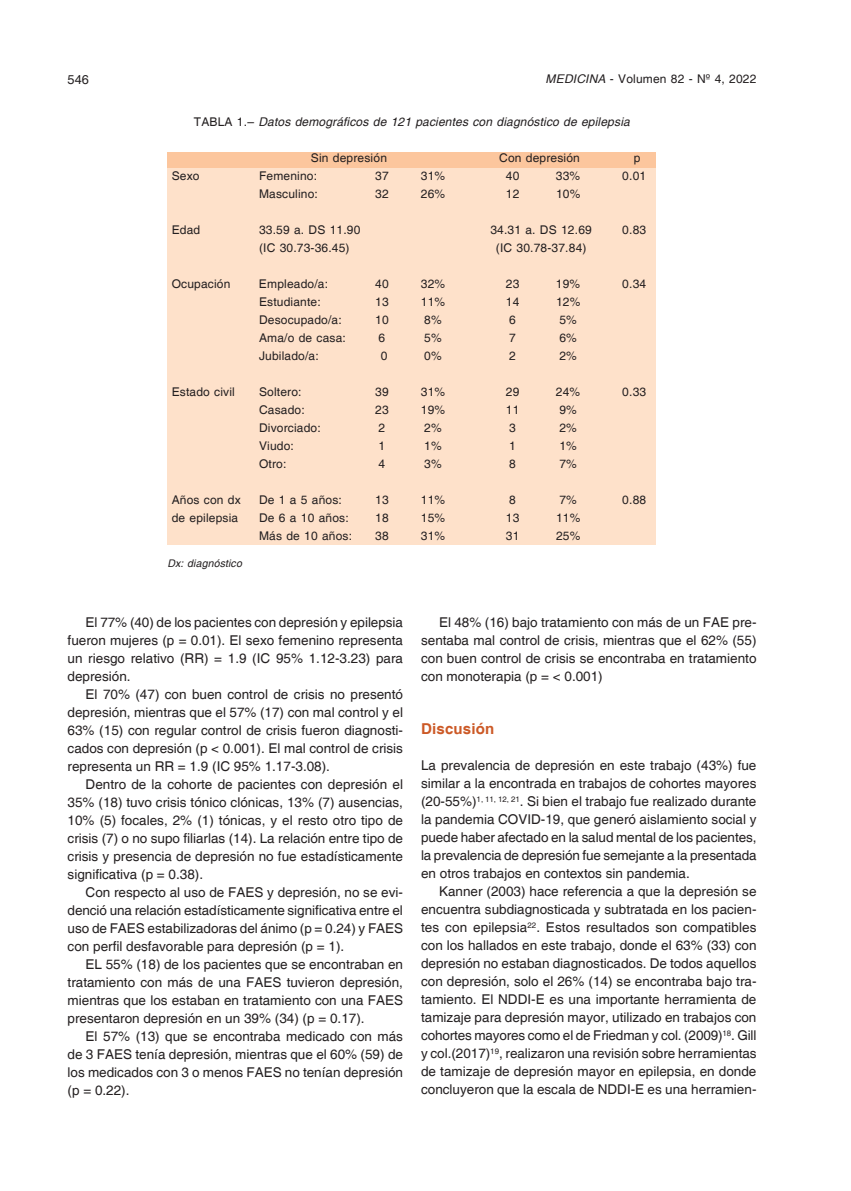
<style>
.page{position:relative;width:851px;height:1191px;background:#fff}
.page>*{position:absolute;margin:0;border:0;box-sizing:border-box;transform-origin:0 0}
.subtit{font:700 15px "Helvetica";letter-spacing:.015em;color:#cc5926}
.texto{font:13.5px/18px "Helvetica";color:#231f20;text-align:justify}
.texto1{font:13.5px/18px "Helvetica";color:#231f20;text-align:justify}
.t1{font:12.75px "Helvetica";color:#231f20}
.tabla{font:12px "Helvetica";letter-spacing:.015em;color:#231f20}
.tablatit{font:italic 12px "Helvetica";letter-spacing:.015em;color:#231f20}
.tablapie{font:italic 10.5px "Helvetica";letter-spacing:.015em;color:#231f20}
.s1{font-style:italic}
.s2{font-style:normal}
</style>
<div class="page">
<div style="left:167px;top:168px;width:488px;height:376px;background:#fee1ca"></div>
<div style="left:167px;top:153px;width:488px;height:15px;background:#fcc69d"></div>
<p class="t1" style="left:67px;top:72px;width:23px">546</p>
<p class="tabla" style="left:545px;top:72px;width:212px"><span class="s1">MEDICINA</span> - Volumen 82 - Nº 4, 2022</p>
<p class="tablatit" style="left:194px;top:114px;width:437px"><span class="s2">TABLA 1.–</span> Datos demográficos de 121 pacientes con diagnóstico de epilepsia</p>
<p class="tabla" style="left:311px;top:151px;width:78px">Sin depresión</p>
<p class="tabla" style="left:499px;top:151px;width:82px">Con depresión</p>
<p class="tabla" style="left:633px;top:151px;width:8px">p</p>
<p class="tabla" style="left:172px;top:169px;width:29px">Sexo</p>
<p class="tabla" style="left:259px;top:169px;width:60px">Femenino:</p>
<p class="tabla" style="left:375px;top:169px;width:15px">37</p>
<p class="tabla" style="left:421px;top:169px;width:26px">31%</p>
<p class="tabla" style="left:505px;top:169px;width:15px">40</p>
<p class="tabla" style="left:556px;top:169px;width:26px">33%</p>
<p class="tabla" style="left:622px;top:169px;width:25px">0.01</p>
<p class="tabla" style="left:259px;top:187px;width:60px">Masculino:</p>
<p class="tabla" style="left:375px;top:187px;width:15px">32</p>
<p class="tabla" style="left:421px;top:187px;width:26px">26%</p>
<p class="tabla" style="left:505px;top:187px;width:15px">12</p>
<p class="tabla" style="left:556px;top:187px;width:26px">10%</p>
<p class="tabla" style="left:172px;top:223px;width:30px">Edad</p>
<p class="tabla" style="left:259px;top:223px;width:103px">33.59 a. DS 11.90</p>
<p class="tabla" style="left:490px;top:223px;width:103px">34.31 a. DS 12.69</p>
<p class="tabla" style="left:622px;top:223px;width:25px">0.83</p>
<p class="tabla" style="left:259px;top:241px;width:92px">(IC 30.73-36.45)</p>
<p class="tabla" style="left:496px;top:241px;width:92px">(IC 30.78-37.84)</p>
<p class="tabla" style="left:172px;top:277px;width:60px">Ocupación</p>
<p class="tabla" style="left:259px;top:277px;width:71px">Empleado/a:</p>
<p class="tabla" style="left:375px;top:277px;width:15px">40</p>
<p class="tabla" style="left:421px;top:277px;width:26px">32%</p>
<p class="tabla" style="left:505px;top:277px;width:15px">23</p>
<p class="tabla" style="left:556px;top:277px;width:26px">19%</p>
<p class="tabla" style="left:622px;top:277px;width:25px">0.34</p>
<p class="tabla" style="left:259px;top:295px;width:63px">Estudiante:</p>
<p class="tabla" style="left:375px;top:295px;width:15px">13</p>
<p class="tabla" style="left:421px;top:295px;width:26px">11%</p>
<p class="tabla" style="left:505px;top:295px;width:15px">14</p>
<p class="tabla" style="left:556px;top:295px;width:26px">12%</p>
<p class="tabla" style="left:259px;top:313px;width:84px">Desocupado/a:</p>
<p class="tabla" style="left:375px;top:313px;width:15px">10</p>
<p class="tabla" style="left:424px;top:313px;width:19px">8%</p>
<p class="tabla" style="left:509px;top:313px;width:8px">6</p>
<p class="tabla" style="left:559px;top:313px;width:19px">5%</p>
<p class="tabla" style="left:259px;top:331px;width:88px">Ama/o de casa:</p>
<p class="tabla" style="left:378px;top:331px;width:8px">6</p>
<p class="tabla" style="left:424px;top:331px;width:19px">5%</p>
<p class="tabla" style="left:509px;top:331px;width:8px">7</p>
<p class="tabla" style="left:559px;top:331px;width:19px">6%</p>
<p class="tabla" style="left:259px;top:349px;width:61px">Jubilado/a:</p>
<p class="tabla" style="left:380px;top:349px;width:8px">0</p>
<p class="tabla" style="left:424px;top:349px;width:19px">0%</p>
<p class="tabla" style="left:509px;top:349px;width:8px">2</p>
<p class="tabla" style="left:559px;top:349px;width:19px">2%</p>
<p class="tabla" style="left:172px;top:385px;width:65px">Estado civil</p>
<p class="tabla" style="left:259px;top:385px;width:44px">Soltero:</p>
<p class="tabla" style="left:375px;top:385px;width:15px">39</p>
<p class="tabla" style="left:421px;top:385px;width:26px">31%</p>
<p class="tabla" style="left:505px;top:385px;width:15px">29</p>
<p class="tabla" style="left:556px;top:385px;width:26px">24%</p>
<p class="tabla" style="left:622px;top:385px;width:25px">0.33</p>
<p class="tabla" style="left:259px;top:403px;width:47px">Casado:</p>
<p class="tabla" style="left:375px;top:403px;width:15px">23</p>
<p class="tabla" style="left:421px;top:403px;width:26px">19%</p>
<p class="tabla" style="left:505px;top:403px;width:15px">11</p>
<p class="tabla" style="left:559px;top:403px;width:19px">9%</p>
<p class="tabla" style="left:259px;top:421px;width:63px">Divorciado:</p>
<p class="tabla" style="left:378px;top:421px;width:8px">2</p>
<p class="tabla" style="left:424px;top:421px;width:19px">2%</p>
<p class="tabla" style="left:509px;top:421px;width:8px">3</p>
<p class="tabla" style="left:559px;top:421px;width:19px">2%</p>
<p class="tabla" style="left:259px;top:439px;width:36px">Viudo:</p>
<p class="tabla" style="left:378px;top:439px;width:8px">1</p>
<p class="tabla" style="left:424px;top:439px;width:19px">1%</p>
<p class="tabla" style="left:509px;top:439px;width:8px">1</p>
<p class="tabla" style="left:559px;top:439px;width:19px">1%</p>
<p class="tabla" style="left:259px;top:457px;width:29px">Otro:</p>
<p class="tabla" style="left:378px;top:457px;width:8px">4</p>
<p class="tabla" style="left:424px;top:457px;width:19px">3%</p>
<p class="tabla" style="left:509px;top:457px;width:8px">8</p>
<p class="tabla" style="left:559px;top:457px;width:19px">7%</p>
<p class="tabla" style="left:172px;top:493px;width:71px">Años con dx</p>
<p class="tabla" style="left:259px;top:493px;width:84px">De 1 a 5 años:</p>
<p class="tabla" style="left:375px;top:493px;width:15px">13</p>
<p class="tabla" style="left:421px;top:493px;width:26px">11%</p>
<p class="tabla" style="left:509px;top:493px;width:8px">8</p>
<p class="tabla" style="left:559px;top:493px;width:19px">7%</p>
<p class="tabla" style="left:622px;top:493px;width:25px">0.88</p>
<p class="tabla" style="left:172px;top:511px;width:68px">de epilepsia</p>
<p class="tabla" style="left:259px;top:511px;width:91px">De 6 a 10 años:</p>
<p class="tabla" style="left:375px;top:511px;width:15px">18</p>
<p class="tabla" style="left:421px;top:511px;width:26px">15%</p>
<p class="tabla" style="left:505px;top:511px;width:15px">13</p>
<p class="tabla" style="left:556px;top:511px;width:26px">11%</p>
<p class="tabla" style="left:259px;top:529px;width:95px">Más de 10 años:</p>
<p class="tabla" style="left:375px;top:529px;width:15px">38</p>
<p class="tabla" style="left:421px;top:529px;width:26px">31%</p>
<p class="tabla" style="left:505px;top:529px;width:15px">31</p>
<p class="tabla" style="left:556px;top:529px;width:26px">25%</p>
<p class="tablapie" style="left:167px;top:557px;width:76px">Dx: diagnóstico</p>
<p class="texto" style="left:68px;top:614px;width:337px;text-indent:18px">El 77% (40) de los pacientes con depresión y epilepsia fueron mujeres (p = 0.01). El sexo femenino representa un riesgo relativo (RR) = 1.9 (IC 95% 1.12-3.23) para depresión.</p>
<p class="texto" style="left:68px;top:686px;width:337px;text-indent:18px">El 70% (47) con buen control de crisis no presentó depresión, mientras que el 57% (17) con mal control y el 63% (15) con regular control de crisis fueron diagnosti&shy;cados con depresión (p &lt; 0.001). El mal control de crisis representa un RR = 1.9 (IC 95% 1.17-3.08).</p>
<p class="texto" style="left:68px;top:776px;width:337px;text-indent:18px">Dentro de la cohorte de pacientes con depresión el 35% (18) tuvo crisis tónico clónicas, 13% (7) ausencias, 10% (5) focales, 2% (1) tónicas, y el resto otro tipo de crisis (7) o no supo filiarlas (14). La relación entre tipo de crisis y presencia de depresión no fue estadísticamente significativa (p = 0.38).</p>
<p class="texto" style="left:68px;top:884px;width:337px;text-indent:18px">Con respecto al uso de FAES y depresión, no se evi&shy;denció una relación estadísticamente significativa entre el uso de FAES estabilizadoras del ánimo (p = 0.24) y FAES con perfil desfavorable para depresión (p = 1).</p>
<p class="texto" style="left:68px;top:956px;width:337px;text-indent:18px">EL 55% (18) de los pacientes que se encontraban en tratamiento con más de una FAES tuvieron depresión, mientras que los estaban en tratamiento con una FAES presentaron depresión en un 39% (34) (p = 0.17).</p>
<p class="texto" style="left:68px;top:1028px;width:337px;text-indent:18px">El 57% (13) que se encontraba medicado con más de 3 FAES tenía depresión, mientras que el 60% (59) de los medicados con 3 o menos FAES no tenían depresión (p = 0.22).</p>
<p class="texto" style="left:421px;top:614px;width:337px;text-indent:18px">El 48% (16) bajo tratamiento con más de un FAE pre&shy;sentaba mal control de crisis, mientras que el 62% (55) con buen control de crisis se encontraba en tratamiento con monoterapia (p = &lt; 0.001)</p>
<p class="subtit" style="left:421px;top:720px;width:75px">Discusión</p>
<p class="texto1" style="left:421px;top:757px;width:337px">La prevalencia de depresión en este trabajo (43%) fue similar a la encontrada en trabajos de cohortes mayores (20-55%)<sup>1,</sup> <sup>11,</sup> <sup>12,</sup> <sup>21</sup>. Si bien el trabajo fue realizado durante la pandemia COVID-19, que generó aislamiento social y puede haber afectado en la salud mental de los pacientes, la prevalencia de depresión fue semejante a la presentada en otros trabajos en contextos sin pandemia.</p>
<p class="texto" style="left:421px;top:883px;width:337px;text-indent:18px">Kanner (2003) hace referencia a que la depresión se encuentra subdiagnosticada y subtratada en los pacien&shy;tes con epilepsia<sup>22</sup>. Estos resultados son compatibles con los hallados en este trabajo, donde el 63% (33) con depresión no estaban diagnosticados. De todos aquellos con depresión, solo el 26% (14) se encontraba bajo tra&shy;tamiento. El NDDI-E es una importante herramienta de tamizaje para depresión mayor, utilizado en trabajos con cohortes mayores como el de Friedman y col. (2009)<sup>18</sup>. Gill y col.(2017)<sup>19</sup>, realizaron una revisión sobre herramientas de tamizaje de depresión mayor en epilepsia, en donde concluyeron que la escala de NDDI-E es una herramien-</p>
</div>
